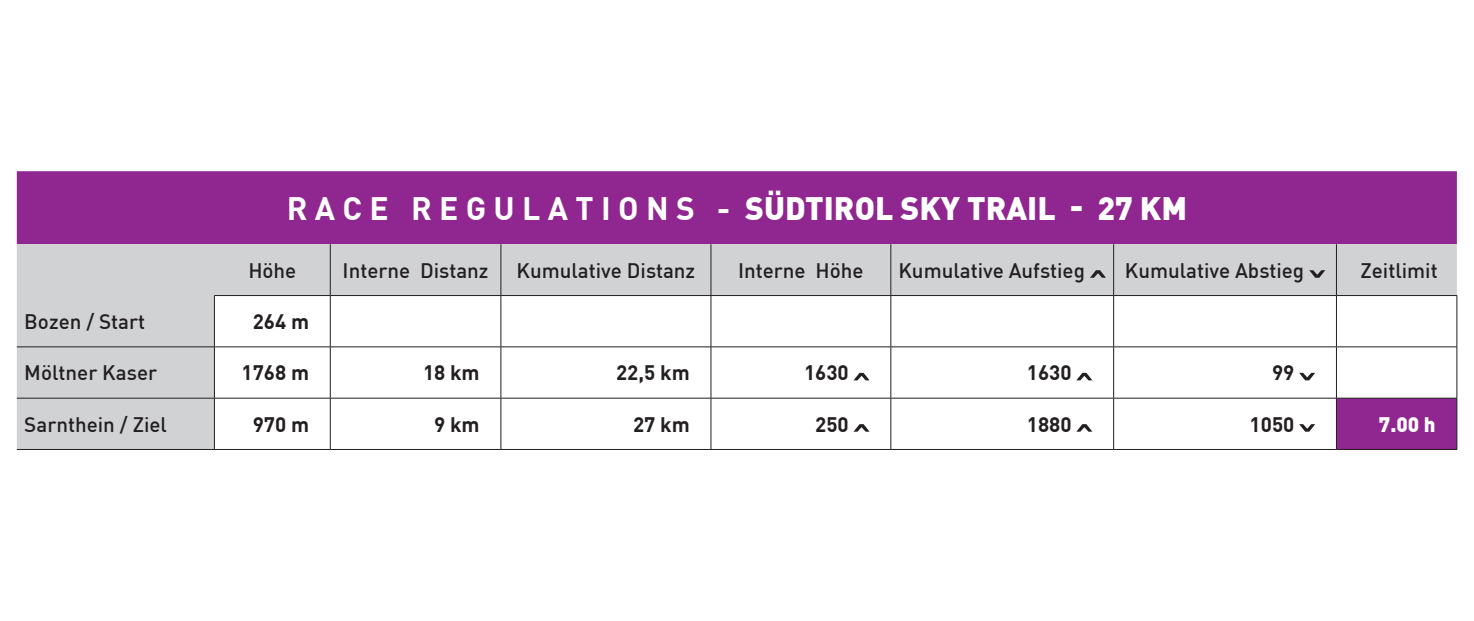
<style>
.page{position:relative;width:1474px;height:621px;background:#fff}
.page>*{position:absolute;margin:0;border:0;box-sizing:border-box;transform-origin:0 0}
.t1{font:900 31.85px "DIN Pro";color:#fff}
.t2{font:500 20.65px "DIN Pro";color:#231f20}
.t3{font:700 20.65px "DIN Pro";color:#231f20}
.t4{font:900 20.65px "DIN Pro";color:#fff}
.s1{font-weight:700}
</style>
<div class="page">
<div style="left:17px;top:171px;width:1439px;height:73px;background:#90268f"></div>
<svg style="left:17px;top:244px;width:1439px;height:205px"></svg>
<hr style="left:17px;top:346px;width:197px;height:1px;background:#231f20">
<hr style="left:17px;top:397px;width:197px;height:1px;background:#231f20">
<hr style="left:17px;top:449px;width:197px;height:1px;background:#231f20">
<hr style="left:214px;top:346px;width:116px;height:1px;background:#231f20">
<hr style="left:214px;top:347px;width:1px;height:50px;background:#231f20">
<hr style="left:330px;top:346px;width:171px;height:1px;background:#231f20">
<hr style="left:330px;top:347px;width:1px;height:50px;background:#231f20">
<hr style="left:501px;top:346px;width:210px;height:1px;background:#231f20">
<hr style="left:500px;top:347px;width:1px;height:50px;background:#231f20">
<hr style="left:711px;top:346px;width:179px;height:1px;background:#231f20">
<hr style="left:710px;top:347px;width:1px;height:50px;background:#231f20">
<hr style="left:890px;top:346px;width:223px;height:1px;background:#231f20">
<hr style="left:890px;top:347px;width:1px;height:50px;background:#231f20">
<hr style="left:1113px;top:346px;width:223px;height:1px;background:#231f20">
<hr style="left:1113px;top:347px;width:1px;height:50px;background:#231f20">
<hr style="left:1336px;top:346px;width:120px;height:1px;background:#231f20">
<hr style="left:1336px;top:347px;width:1px;height:50px;background:#231f20">
<hr style="left:1456px;top:347px;width:1px;height:50px;background:#231f20">
<hr style="left:214px;top:397px;width:116px;height:1px;background:#231f20">
<hr style="left:214px;top:398px;width:1px;height:51px;background:#231f20">
<hr style="left:330px;top:397px;width:171px;height:1px;background:#231f20">
<hr style="left:330px;top:398px;width:1px;height:51px;background:#231f20">
<hr style="left:501px;top:397px;width:210px;height:1px;background:#231f20">
<hr style="left:500px;top:398px;width:1px;height:51px;background:#231f20">
<hr style="left:711px;top:397px;width:179px;height:1px;background:#231f20">
<hr style="left:710px;top:398px;width:1px;height:51px;background:#231f20">
<hr style="left:890px;top:397px;width:223px;height:1px;background:#231f20">
<hr style="left:890px;top:398px;width:1px;height:51px;background:#231f20">
<hr style="left:1113px;top:397px;width:223px;height:1px;background:#231f20">
<hr style="left:1113px;top:398px;width:1px;height:51px;background:#231f20">
<hr style="left:1336px;top:397px;width:120px;height:1px;background:#231f20">
<hr style="left:1336px;top:398px;width:1px;height:51px;background:#231f20">
<hr style="left:1456px;top:398px;width:1px;height:51px;background:#231f20">
<hr style="left:214px;top:449px;width:116px;height:1px;background:#231f20">
<hr style="left:330px;top:449px;width:171px;height:1px;background:#231f20">
<hr style="left:501px;top:449px;width:210px;height:1px;background:#231f20">
<hr style="left:711px;top:449px;width:179px;height:1px;background:#231f20">
<hr style="left:890px;top:449px;width:223px;height:1px;background:#231f20">
<hr style="left:1113px;top:449px;width:223px;height:1px;background:#231f20">
<hr style="left:1336px;top:449px;width:120px;height:1px;background:#231f20">
<hr style="left:214px;top:295px;width:116px;height:1px;background:#231f20">
<hr style="left:214px;top:295px;width:1px;height:51px;background:#231f20">
<hr style="left:330px;top:295px;width:171px;height:1px;background:#231f20">
<hr style="left:330px;top:295px;width:1px;height:51px;background:#231f20">
<hr style="left:501px;top:295px;width:210px;height:1px;background:#231f20">
<hr style="left:500px;top:295px;width:1px;height:51px;background:#231f20">
<hr style="left:711px;top:295px;width:179px;height:1px;background:#231f20">
<hr style="left:710px;top:295px;width:1px;height:51px;background:#231f20">
<hr style="left:890px;top:295px;width:223px;height:1px;background:#231f20">
<hr style="left:890px;top:295px;width:1px;height:51px;background:#231f20">
<hr style="left:1113px;top:295px;width:223px;height:1px;background:#231f20">
<hr style="left:1113px;top:295px;width:1px;height:51px;background:#231f20">
<hr style="left:1336px;top:295px;width:120px;height:1px;background:#231f20">
<hr style="left:1336px;top:295px;width:1px;height:51px;background:#231f20">
<hr style="left:1456px;top:295px;width:1px;height:51px;background:#231f20">
<hr style="left:330px;top:244px;width:1px;height:51px;background:#231f20">
<hr style="left:500px;top:244px;width:1px;height:51px;background:#231f20">
<hr style="left:710px;top:244px;width:1px;height:51px;background:#231f20">
<hr style="left:890px;top:244px;width:1px;height:51px;background:#231f20">
<hr style="left:1113px;top:244px;width:1px;height:51px;background:#231f20">
<hr style="left:1336px;top:244px;width:1px;height:51px;background:#231f20">
<svg style="left:1089px;top:270px;width:17px;height:7px"></svg>
<svg style="left:1309px;top:270px;width:16px;height:7px"></svg>
<svg style="left:853px;top:372px;width:16px;height:8px"></svg>
<svg style="left:1076px;top:372px;width:16px;height:8px"></svg>
<svg style="left:1299px;top:372px;width:16px;height:8px"></svg>
<svg style="left:853px;top:424px;width:16px;height:7px"></svg>
<svg style="left:1076px;top:424px;width:16px;height:7px"></svg>
<svg style="left:1299px;top:424px;width:16px;height:7px"></svg>
<h1 class="t1" style="left:287px;top:186px;width:901px"><span class="s1">R A C E R E G U L A T I O N S -</span> SÜDTIROL SKY TRAIL - 27 KM</h1>
<p class="t2" style="left:248px;top:257px;width:50px">Höhe</p>
<p class="t2" style="left:342px;top:257px;width:147px">Interne Distanz</p>
<p class="t2" style="left:516px;top:257px;width:180px">Kumulative Distanz</p>
<p class="t2" style="left:738px;top:257px;width:127px">Interne Höhe</p>
<p class="t2" style="left:898px;top:257px;width:188px">Kumulative Aufstieg</p>
<p class="t2" style="left:1124px;top:257px;width:181px">Kumulative Abstieg</p>
<p class="t2" style="left:1360px;top:257px;width:79px">Zeitlimit</p>
<p class="t2" style="left:24px;top:308px;width:122px">Bozen / Start</p>
<p class="t3" style="left:253px;top:307px;width:58px">264 m</p>
<p class="t2" style="left:24px;top:359px;width:134px">Möltner Kaser</p>
<p class="t3" style="left:241px;top:359px;width:69px">1768 m</p>
<p class="t3" style="left:423px;top:359px;width:58px">18 km</p>
<p class="t3" style="left:616px;top:359px;width:75px">22,5 km</p>
<p class="t3" style="left:804px;top:359px;width:46px">1630</p>
<p class="t3" style="left:1026px;top:359px;width:46px">1630</p>
<p class="t3" style="left:1271px;top:359px;width:24px">99</p>
<p class="t2" style="left:24px;top:410px;width:144px">Sarnthein / Ziel</p>
<p class="t3" style="left:253px;top:410px;width:58px">970 m</p>
<p class="t3" style="left:434px;top:410px;width:47px">9 km</p>
<p class="t3" style="left:633px;top:410px;width:58px">27 km</p>
<p class="t3" style="left:815px;top:410px;width:35px">250</p>
<p class="t3" style="left:1026px;top:410px;width:46px">1880</p>
<p class="t3" style="left:1249px;top:410px;width:46px">1050</p>
<p class="t4" style="left:1378px;top:410px;width:58px">7.00 h</p>
</div>
